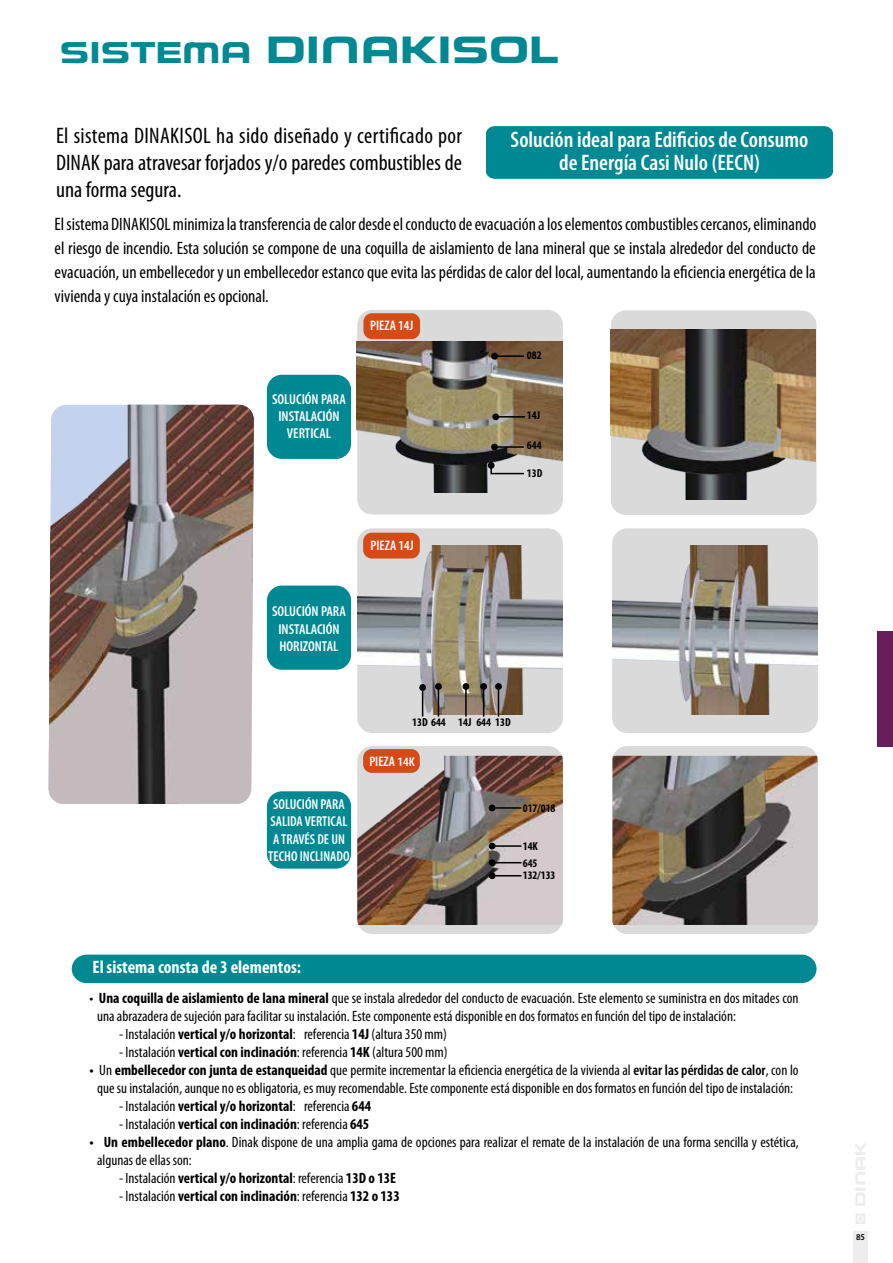
<style>
.page{position:relative;width:893px;height:1263px;background:#fff}
.page>*{position:absolute;margin:0;border:0;box-sizing:border-box;transform-origin:0 0}
.t1{font:700 36px "Dinak";color:#008993}
.t2{font:condensed 22.5px/27px "Myriad Pro";color:#000;text-align:justify}
.t3{font:600 condensed 22.5px/22.5px "Myriad Pro";color:#fff;text-align:center}
.t4{font:condensed 18px/24px "Myriad Pro";color:#000;text-align:justify}
.t5{font:700 condensed 18px "Myriad Pro";color:#fff}
.t6{font:condensed 15px/18px "Myriad Pro";color:#000}
.t7{font:700 condensed 15px "Myriad Pro";color:#000}
.t8{font:600 condensed 14.4px/17.2px "Myriad Pro";color:#fff;text-align:center}
.t9{font:600 condensed 13.8px "Myriad Pro";color:#fff}
.t10{font:700 condensed 11.55px/17.2px "Myriad Pro";color:#000}
.t11{font:600 semi-condensed 9px "Myriad Pro";color:#000}
.s1{font-size:28.5px}
.s2{font-size:12.75px}
.s3{font-weight:700}
.s4{font-weight:600}
.s5{font-weight:400}
</style>
<div class="page">
<div style="left:877px;top:631px;width:16px;height:116px;background:#691e5b"></div>
<div style="left:853px;top:1231px;width:15px;height:32px;background:#ededed"></div>
<img style="left:49px;top:405px;width:205px;height:399px">
<div style="left:486px;top:126px;width:347px;height:53px;background:#008993"></div>
<div style="left:72px;top:955px;width:744px;height:28px;background:#008993"></div>
<div style="left:611px;top:310px;width:205px;height:205px;background:#dadada;border-radius:15px"></div>
<img style="left:611px;top:329px;width:205px;height:170px">
<div style="left:357px;top:310px;width:206px;height:204px;background:#dadada;border-radius:15px"></div>
<img style="left:357px;top:342px;width:206px;height:151px">
<div style="left:267px;top:375px;width:84px;height:84px;background:#008993;border-radius:15px"></div>
<div style="left:357px;top:528px;width:206px;height:205px;background:#dadada;border-radius:15px"></div>
<img style="left:357px;top:546px;width:206px;height:169px">
<div style="left:612px;top:528px;width:206px;height:205px;background:#dadada;border-radius:15px"></div>
<img style="left:612px;top:545px;width:206px;height:170px">
<hr style="left:483px;top:686px;width:1px;height:30px;background:#000">
<div style="left:480px;top:683px;width:7px;height:7px;background:#000;border-radius:50%"></div>
<hr style="left:465px;top:686px;width:2px;height:30px;background:#000">
<div style="left:463px;top:683px;width:6px;height:7px;background:#000;border-radius:50%"></div>
<hr style="left:438px;top:686px;width:1px;height:30px;background:#000">
<div style="left:435px;top:683px;width:7px;height:7px;background:#000;border-radius:50%"></div>
<div style="left:363px;top:533px;width:57px;height:25px;background:#d44b17;border-radius:9px"></div>
<div style="left:357px;top:746px;width:206px;height:188px;background:#dadada;border-radius:15px"></div>
<img style="left:357px;top:756px;width:206px;height:169px">
<div style="left:612px;top:746px;width:206px;height:188px;background:#dadada;border-radius:15px"></div>
<img style="left:612px;top:756px;width:205px;height:169px">
<hr style="left:492px;top:807px;width:29px;height:2px;background:#000">
<div style="left:489px;top:804px;width:6px;height:7px;background:#000;border-radius:50%"></div>
<div style="left:363px;top:749px;width:57px;height:24px;background:#d44b17;border-radius:9px"></div>
<div style="left:363px;top:313px;width:57px;height:26px;background:#d44b17;border-radius:9px"></div>
<hr style="left:494px;top:355px;width:30px;height:2px;background:#000">
<div style="left:491px;top:353px;width:7px;height:6px;background:#000;border-radius:50%"></div>
<hr style="left:496px;top:416px;width:29px;height:2px;background:#000">
<div style="left:492px;top:413px;width:7px;height:7px;background:#000;border-radius:50%"></div>
<hr style="left:494px;top:446px;width:30px;height:2px;background:#000">
<div style="left:491px;top:444px;width:7px;height:6px;background:#000;border-radius:50%"></div>
<svg style="left:490px;top:464px;width:35px;height:11px"></svg>
<div style="left:488px;top:462px;width:7px;height:7px;background:#000;border-radius:50%"></div>
<div style="left:267px;top:586px;width:84px;height:84px;background:#008993;border-radius:15px"></div>
<div style="left:267px;top:791px;width:84px;height:78px;background:#008993;border-radius:15px"></div>
<hr style="left:498px;top:686px;width:1px;height:30px;background:#000">
<div style="left:495px;top:683px;width:7px;height:7px;background:#000;border-radius:50%"></div>
<svg style="left:422px;top:691px;width:1px;height:25px"></svg>
<div style="left:419px;top:684px;width:7px;height:7px;background:#000;border-radius:50%"></div>
<hr style="left:492px;top:845px;width:29px;height:2px;background:#000">
<svg style="left:489px;top:843px;width:6px;height:6px"></svg>
<svg style="left:495px;top:862px;width:26px;height:1px"></svg>
<div style="left:489px;top:859px;width:6px;height:7px;background:#000;border-radius:50%"></div>
<svg style="left:495px;top:875px;width:26px;height:1px"></svg>
<div style="left:489px;top:872px;width:6px;height:7px;background:#000;border-radius:50%"></div>
<h1 class="t1" style="left:60px;top:25px;width:500px"><span class="s1">SISTEMA</span> DINAKISOL</h1>
<h2 class="t2" style="left:56px;top:122px;width:408px">El sistema DINAKISOL ha sido diseñado y certificado por DINAK para atravesar forjados y/o paredes combustibles de una forma segura.</h2>
<h2 class="t3" style="left:511px;top:129px;width:299px">Solución ideal para Edificios de Consumo de Energía Casi Nulo (EECN)</h2>
<p class="t4" style="left:55px;top:212px;width:763px">El sistema DINAKISOL minimiza la transferencia de calor desde el conducto de evacuación a los elementos combustibles cercanos, eliminando el riesgo de incendio. Esta solución se compone de una coquilla de aislamiento de lana mineral que se instala alrededor del conducto de evacuación, un embellecedor y un embellecedor estanco que evita las pérdidas de calor del local, aumentando la eficiencia energética de la vivienda y cuya instalación es opcional.</p>
<p class="t8" style="left:272px;top:391px;width:75px">SOLUCIÓN PARA<br>INSTALACIÓN<br>VERTICAL</p>
<p class="t9" style="left:370px;top:318px;width:45px">PIEZA 14J</p>
<p class="t8" style="left:272px;top:603px;width:75px">SOLUCIÓN PARA<br>INSTALACIÓN<br>HORIZONTAL</p>
<p class="t9" style="left:370px;top:538px;width:45px">PIEZA 14J</p>
<p class="t10" style="left:527px;top:347px;width:16px">082</p>
<p class="t10" style="left:527px;top:407px;width:15px">14J</p>
<p class="t10" style="left:527px;top:437px;width:16px">644</p>
<p class="t10" style="left:527px;top:464px;width:17px">13D</p>
<p class="t8" style="left:268px;top:796px;width:83px">SOLUCIÓN PARA<br>SALIDA VERTICAL<br>A TRAVÉS DE UN<br>TECHO INCLINADO</p>
<p class="t10" style="left:412px;top:714px;width:100px">13D 644 14J 644 13D</p>
<p class="t9" style="left:369px;top:753px;width:47px">PIEZA <span class="s2">14K</span></p>
<p class="t10" style="left:523px;top:799px;width:34px">017/018</p>
<p class="t10" style="left:523px;top:838px;width:17px">14K<br>645</p>
<p class="t10" style="left:523px;top:867px;width:34px">132/133</p>
<p class="t5" style="left:93px;top:957px;width:210px">El sistema consta de 3 elementos:</p>
<p class="t6" style="left:97px;top:989px;width:703px;text-indent:-7px">• <span class="s3">Una coquilla de aislamiento de lana mineral</span> que se instala alrededor del conducto de evacuación. Este elemento se suministra en dos mitades con una abrazadera de sujeción para facilitar su instalación. Este componente está disponible en dos formatos en función del tipo de instalación:</p>
<p class="t6" style="left:119px;top:1025px;width:329px">- Instalación <span class="s3">vertical y/o horizontal</span>: referencia <span class="s3">14J</span> (altura 350 mm)</p>
<p class="t6" style="left:119px;top:1043px;width:330px">- Instalación <span class="s3">vertical con inclinación</span>: referencia <span class="s3">14K</span> (altura 500 mm)</p>
<p class="t6" style="left:90px;top:1061px;width:711px;text-align:center"><span class="s3">•</span> Un <span class="s3">embellecedor con junta de estanqueidad</span> que permite incrementar la eficiencia energética de la vivienda al <span class="s4">evitar las pérdidas de calor</span>, con lo que su instalación, aunque no es obligatoria, es muy recomendable. Este componente está disponible en dos formatos en función del tipo de instalación:</p>
<p class="t7" style="left:119px;top:1098px;width:254px"><span class="s5">- Instalación</span> vertical y/o horizontal<span class="s5">: referencia</span> 644</p>
<p class="t7" style="left:119px;top:1116px;width:252px"><span class="s5">- Instalación</span> vertical con inclinación<span class="s5">: referencia</span> 645</p>
<p class="t6" style="left:97px;top:1133px;width:703px;text-indent:-7px"><span class="s3">• Un embellecedor plano</span>. Dinak dispone de una amplia gama de opciones para realizar el remate de la instalación de una forma sencilla y estética, algunas de ellas son:</p>
<p class="t7" style="left:119px;top:1170px;width:279px"><span class="s5">- Instalación</span> vertical y/o horizontal<span class="s5">: referencia</span> 13D o 13E</p>
<p class="t7" style="left:119px;top:1188px;width:282px"><span class="s5">- Instalación</span> vertical con inclinación<span class="s5">: referencia</span> 132 o 133</p>
<p class="t11" style="left:856px;top:1232px;width:10px">85</p>
</div>
